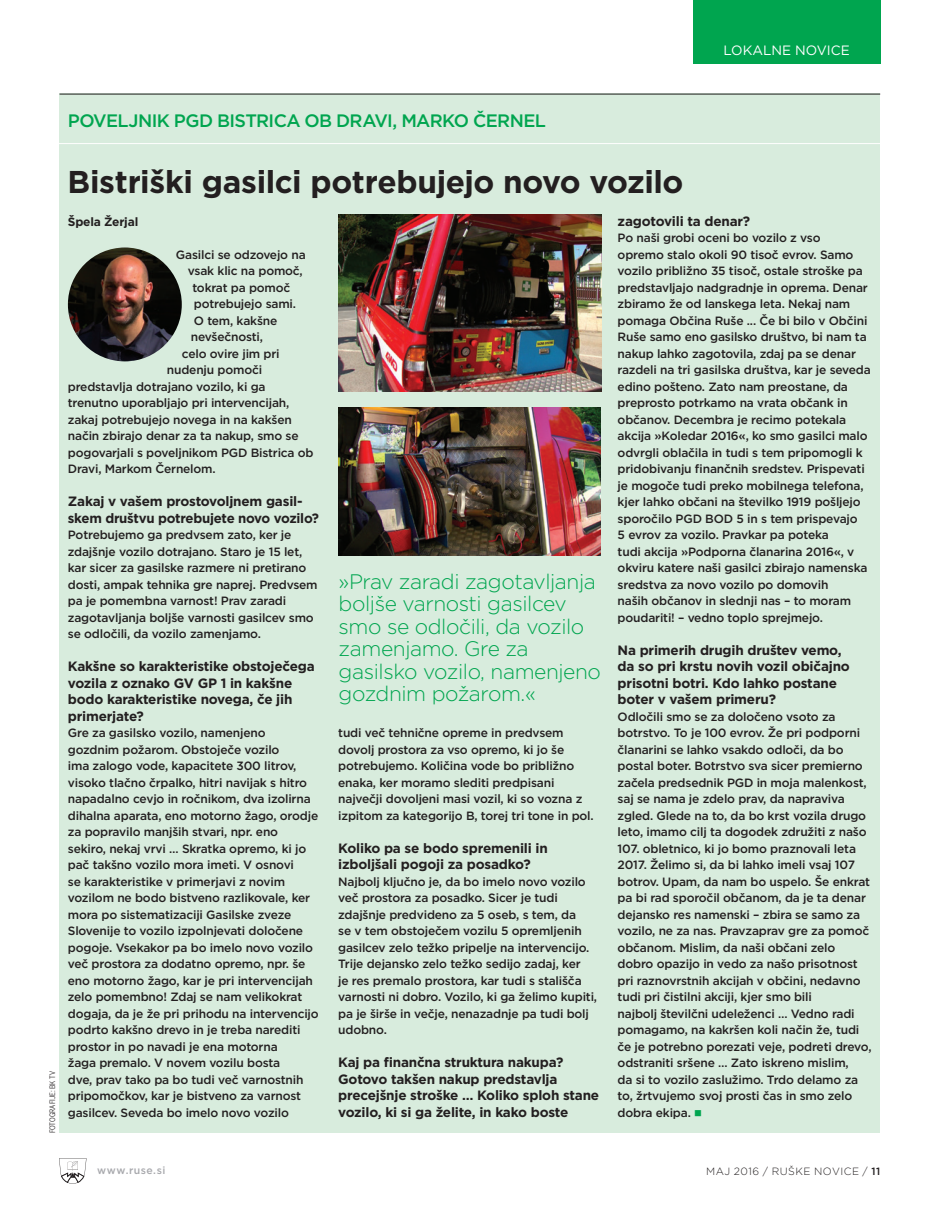
<style>
.page{position:relative;width:944px;height:1212px;background:#fff}
.page>*{position:absolute;margin:0;border:0;box-sizing:border-box;transform-origin:0 0}
._1_Naslov_veliki{font:700 31.5px "Gotham";letter-spacing:-.01em;color:#231f20}
.t1{font:300 21px/22.5px "Gotham";letter-spacing:-.02em;color:#00a54f}
._1_Naslov_veliki-2{font:500 18px "Gotham";letter-spacing:-.035em;color:#00a54f}
._8_Vprasanje_tabela{font:700 13.5px/16.5px "Gotham";letter-spacing:-.015em;color:#231f20}
.t2{font:13.5px "Gotham";color:#fff}
._8_Vprasanje_tabela-2{font:500 12px/16.5px "Gotham";letter-spacing:-.015em;color:#231f20}
._8_Vprasanje_tabela-3{font:700 12px "Gotham";letter-spacing:-.015em;color:#231f20}
.t3{font:300 10.5px "Gotham";letter-spacing:.05em;color:#231f20}
.t4{font:500 10.5px "Gotham";letter-spacing:.04em;color:#a8a9ad}
.t5{font:7.5px "Benton Sans Cond";color:#231f20}
.s1{color:#00a54f}
.s2{font-weight:500}
</style>
<div class="page">
<svg style="left:59px;top:1158px;width:28px;height:26px"></svg>
<div style="left:693px;top:0;width:187px;height:64px;background:#00a54f"></div>
<div style="left:60px;top:94px;width:820px;height:1039px;background:#d8ecdd"></div>
<hr style="left:55px;top:143px;width:889px;height:1px;background:#fff">
<img style="left:339px;top:215px;width:262px;height:177px">
<hr style="left:60px;top:94px;width:820px;height:1px;background:#231f20">
<img style="left:338px;top:407px;width:263px;height:148px">
<img style="left:68px;top:247px;width:114px;height:114px;border-radius:57px">
<p class="t2" style="left:723px;top:42px;width:128px">LOKALNE NOVICE</p>
<p class="_1_Naslov_veliki-2" style="left:68px;top:108px;width:480px">POVELJNIK PGD BISTRICA OB DRAVI, MARKO ČERNEL</p>
<p class="t5" style="left:48px;top:1133px;width:64px;rotate:-90deg">FOTOGRAFIJE: BK TV</p>
<p class="_1_Naslov_veliki" style="left:68px;top:161px;width:618px">Bistriški gasilci potrebujejo novo vozilo</p>
<p class="_8_Vprasanje_tabela-3" style="left:68px;top:213px;width:72px">Špela Žerjal</p>
<p class="_8_Vprasanje_tabela-2" style="left:176px;top:246px;width:131px">Gasilci se odzovejo na</p>
<p class="_8_Vprasanje_tabela-2" style="left:188px;top:262px;width:116px">vsak klic na pomoč,</p>
<p class="_8_Vprasanje_tabela-2" style="left:192px;top:279px;width:100px">tokrat pa pomoč</p>
<p class="_8_Vprasanje_tabela-2" style="left:194px;top:295px;width:104px">potrebujejo sami.</p>
<p class="_8_Vprasanje_tabela-2" style="left:194px;top:312px;width:85px">O tem, kakšne</p>
<p class="_8_Vprasanje_tabela-2" style="left:191px;top:328px;width:74px">nevšečnosti,</p>
<p class="_8_Vprasanje_tabela-2" style="left:182px;top:345px;width:99px">celo ovire jim pri</p>
<p class="_8_Vprasanje_tabela-2" style="left:167px;top:361px;width:97px">nudenju pomoči</p>
<p class="_8_Vprasanje_tabela-2" style="left:68px;top:378px;width:199px">predstavlja dotrajano vozilo, ki ga</p>
<p class="_8_Vprasanje_tabela-2" style="left:68px;top:394px;width:223px">trenutno uporabljajo pri intervencijah,</p>
<p class="_8_Vprasanje_tabela-2" style="left:68px;top:411px;width:226px">zakaj potrebujejo novega in na kakšen</p>
<p class="_8_Vprasanje_tabela-2" style="left:68px;top:427px;width:232px">način zbirajo denar za ta nakup, smo se</p>
<p class="_8_Vprasanje_tabela-2" style="left:68px;top:444px;width:247px">pogovarjali s poveljnikom PGD Bistrica ob</p>
<p class="_8_Vprasanje_tabela-2" style="left:68px;top:460px;width:149px">Dravi, Markom Černelom.</p>
<p class="_8_Vprasanje_tabela" style="left:68px;top:493px;width:253px">Zakaj v vašem prostovoljnem gasil&shy;skem društvu potrebujete novo vozilo?</p>
<p class="_8_Vprasanje_tabela-2" style="left:68px;top:526px;width:251px">Potrebujemo ga predvsem zato, ker je zdajšnje vozilo dotrajano. Staro je 15 let, kar sicer za gasilske razmere ni pretirano dosti, ampak tehnika gre naprej. Predvsem pa je pomembna varnost! Prav zaradi zagotavljanja boljše varnosti gasilcev smo se odločili, da vozilo zamenjamo.</p>
<p class="_8_Vprasanje_tabela" style="left:68px;top:658px;width:248px">Kakšne so karakteristike obstoječega vozila z oznako GV GP 1 in kakšne bodo karakteristike novega, če jih primerjate?</p>
<p class="_8_Vprasanje_tabela-2" style="left:68px;top:724px;width:252px">Gre za gasilsko vozilo, namenjeno gozdnim požarom. Obstoječe vozilo<br>ima zalogo vode, kapacitete 300 litrov, visoko tlačno črpalko, hitri navijak s hitro napadalno cevjo in ročnikom, dva izolirna dihalna aparata, eno motorno žago, orodje za popravilo manjših stvari, npr. eno sekiro, nekaj vrvi … Skratka opremo, ki jo pač takšno vozilo mora imeti. V osnovi<br>se karakteristike v primerjavi z novim vozilom ne bodo bistveno razlikovale, ker mora po sistematizaciji Gasilske zveze Slovenije to vozilo izpolnjevati določene pogoje. Vsekakor pa bo imelo novo vozilo več prostora za dodatno opremo, npr. še eno motorno žago, kar je pri intervencijah zelo pomembno! Zdaj se nam velikokrat dogaja, da je že pri prihodu na intervencijo podrto kakšno drevo in je treba narediti prostor in po navadi je ena motorna<br>žaga premalo. V novem vozilu bosta<br>dve, prav tako pa bo tudi več varnostnih pripomočkov, kar je bistveno za varnost gasilcev. Seveda bo imelo novo vozilo</p>
<p class="_8_Vprasanje_tabela-2" style="left:338px;top:724px;width:257px">tudi več tehnične opreme in predvsem dovolj prostora za vso opremo, ki jo še potrebujemo. Količina vode bo približno enaka, ker moramo slediti predpisani največji dovoljeni masi vozil, ki so vozna z izpitom za kategorijo B, torej tri tone in pol.</p>
<p class="t1" style="left:339px;top:570px;width:264px">»Prav zaradi zagotavljanja boljše varnosti gasilcev smo se odločili, da vozilo zamenjamo. Gre za gasilsko vozilo, namenjeno gozdnim požarom.«</p>
<p class="_8_Vprasanje_tabela" style="left:338px;top:839px;width:211px">Koliko pa se bodo spremenili in izboljšali pogoji za posadko?</p>
<p class="_8_Vprasanje_tabela-2" style="left:338px;top:873px;width:260px">Najbolj ključno je, da bo imelo novo vozilo več prostora za posadko. Sicer je tudi zdajšnje predvideno za 5 oseb, s tem, da<br>se v tem obstoječem vozilu 5 opremljenih gasilcev zelo težko pripelje na intervencijo.<br>Trije dejansko zelo težko sedijo zadaj, ker<br>je res premalo prostora, kar tudi s stališča varnosti ni dobro. Vozilo, ki ga želimo kupiti, pa je širše in večje, nenazadnje pa tudi bolj udobno.</p>
<p class="_8_Vprasanje_tabela" style="left:338px;top:1054px;width:262px">Kaj pa finančna struktura nakupa?<br>Gotovo takšen nakup predstavlja precejšnje stroške … Koliko sploh stane vozilo, ki si ga želite, in kako boste</p>
<p class="_8_Vprasanje_tabela" style="left:618px;top:212px;width:134px">zagotovili ta denar?</p>
<p class="_8_Vprasanje_tabela-2" style="left:618px;top:229px;width:255px">Po naši grobi oceni bo vozilo z vso<br>opremo stalo okoli 90 tisoč evrov. Samo vozilo približno 35 tisoč, ostale stroške pa predstavljajo nadgradnje in oprema. Denar zbiramo že od lanskega leta. Nekaj nam pomaga Občina Ruše ... Če bi bilo v Občini Ruše samo eno gasilsko društvo, bi nam ta nakup lahko zagotovila, zdaj pa se denar razdeli na tri gasilska društva, kar je seveda edino pošteno. Zato nam preostane, da preprosto potrkamo na vrata občank in občanov. Decembra je recimo potekala akcija »Koledar 2016«, ko smo gasilci malo odvrgli oblačila in tudi s tem pripomogli k pridobivanju finančnih sredstev. Prispevati je mogoče tudi preko mobilnega telefona, kjer lahko občani na številko 1919 pošljejo sporočilo PGD BOD 5 in s tem prispevajo<br>5 evrov za vozilo. Pravkar pa poteka<br>tudi akcija »Podporna članarina 2016«, v okviru katere naši gasilci zbirajo namenska sredstva za novo vozilo po domovih<br>naših občanov in slednji nas – to moram poudariti! – vedno toplo sprejmejo.</p>
<p class="_8_Vprasanje_tabela" style="left:618px;top:641px;width:234px">Na primerih drugih društev vemo, da so pri krstu novih vozil običajno prisotni botri. Kdo lahko postane boter v vašem primeru?</p>
<p class="_8_Vprasanje_tabela-2" style="left:618px;top:708px;width:255px">Odločili smo se za določeno vsoto za botrstvo. To je 100 evrov. Že pri podporni članarini se lahko vsakdo odloči, da bo postal boter. Botrstvo sva sicer premierno začela predsednik PGD in moja malenkost, saj se nama je zdelo prav, da napraviva zgled. Glede na to, da bo krst vozila drugo leto, imamo cilj ta dogodek združiti z našo 107. obletnico, ki jo bomo praznovali leta 2017. Želimo si, da bi lahko imeli vsaj 107 botrov. Upam, da nam bo uspelo. Še enkrat pa bi rad sporočil občanom, da je ta denar dejansko res namenski – zbira se samo za vozilo, ne za nas. Pravzaprav gre za pomoč občanom. Mislim, da naši občani zelo dobro opazijo in vedo za našo prisotnost pri raznovrstnih akcijah v občini, nedavno tudi pri čistilni akciji, kjer smo bili<br>najbolj številčni udeleženci … Vedno radi pomagamo, na kakršen koli način že, tudi če je potrebno porezati veje, podreti drevo, odstraniti sršene … Zato iskreno mislim,<br>da si to vozilo zaslužimo. Trdo delamo za to, žrtvujemo svoj prosti čas in smo zelo dobra ekipa. <span class="s1">■</span></p>
<p class="t4" style="left:97px;top:1163px;width:70px">www.ruse.si</p>
<p class="t3" style="left:706px;top:1164px;width:176px">MAJ 2016 / RUŠKE NOVICE / <span class="s2">11</span></p>
</div>
